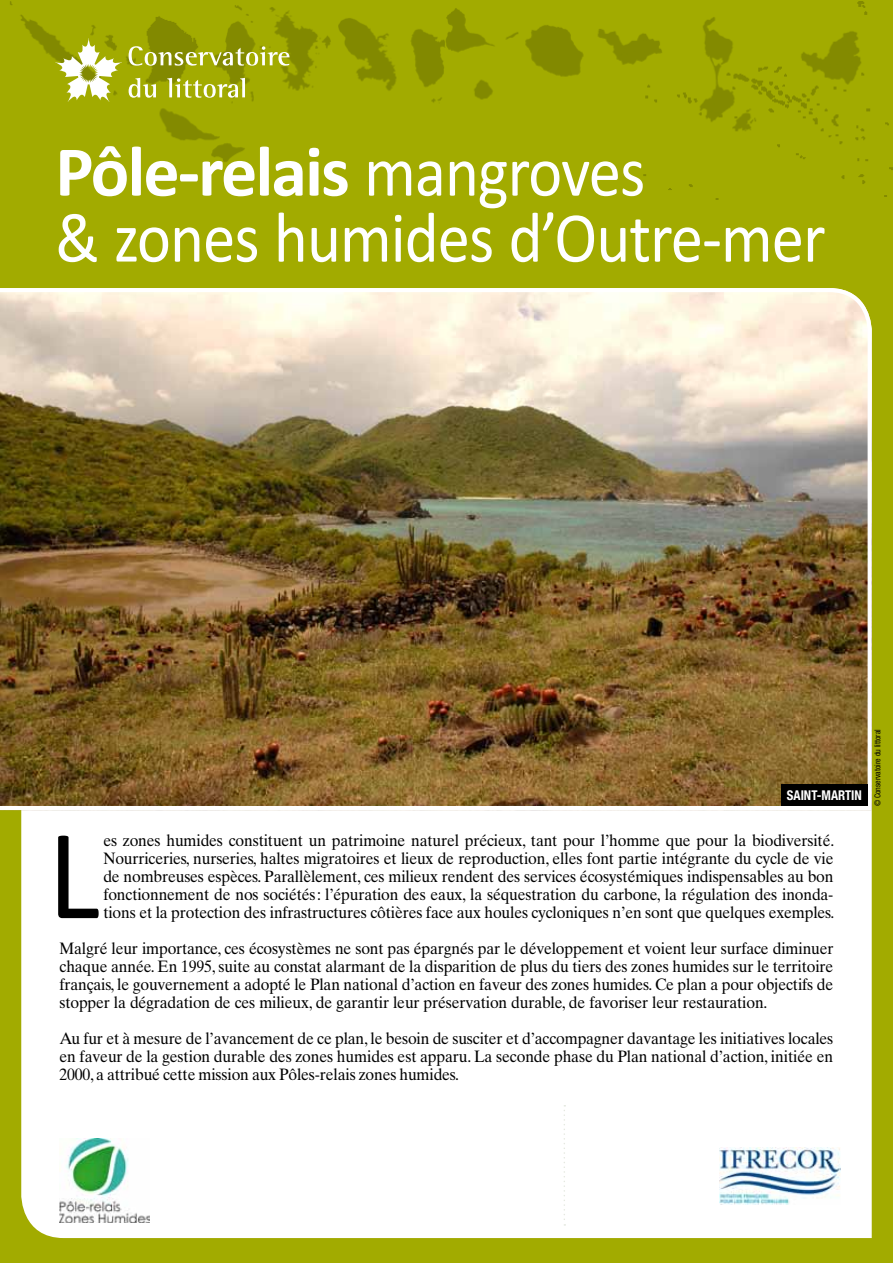
<style>
.page{position:relative;width:893px;height:1263px;background:#a2ab00}
.page>*{position:absolute;margin:0;border:0;box-sizing:border-box;transform-origin:0 0}
.t1{font:129.9px "Calibri";color:#000;scale:.95 1}
.t2{font:72px/66px "Calibri";letter-spacing:-.015em;color:#fff;scale:.9 1}
.t3{font:16.5px/18px "Times Ten";letter-spacing:-.01em;color:#000;text-align:justify;scale:.95 1}
.t4{font:700 condensed 13.5px "Helvetica Neue";color:#fff;scale:.95 1}
.t5{font:condensed 8.25px "Helvetica Neue";color:#000;scale:.95 1}
.s1{font-weight:700}
</style>
<div class="page">
<div style="left:21px;top:812px;width:851px;height:426px;background:#fff"></div>
<img style="left:10px;top:1px;width:883px;height:198px">
<svg style="left:564px;top:1105px;width:1px;height:121px"></svg>
<img style="left:719px;top:1147px;width:121px;height:58px">
<div style="left:60px;top:1132px;width:89px;height:90px;background:#fff"></div>
<img style="left:60px;top:1138px;width:89px;height:84px">
<svg style="left:55px;top:38px;width:67px;height:64px"></svg>
<svg style="left:129px;top:46px;width:160px;height:20px"></svg>
<svg style="left:129px;top:78px;width:27px;height:20px"></svg>
<svg style="left:167px;top:78px;width:78px;height:20px"></svg>
<img style="left:0;top:288px;width:872px;height:524px">
<div style="left:781px;top:784px;width:87px;height:22px;background:#000"></div>
<h2 class="t2" style="left:55px;top:139px;width:857px"><span class="s1">Pôle-relais</span> mangroves<br>&amp; zones humides d’Outre-mer</h2>
<p class="t4" style="left:787px;top:787px;width:80px">SAINT-MARTIN</p>
<h1 class="t1" style="left:48px;top:793px;width:56px">L</h1>
<p class="t3" style="left:103px;top:831px;width:771px">es zones humides constituent un patrimoine naturel précieux, tant pour l’homme que pour la biodiversité.<br>Nourriceries, nurseries, haltes migratoires et lieux de reproduction, elles font partie intégrante du cycle de vie de nombreuses espèces. Parallèlement, ces milieux rendent des services écosystémiques indispensables au bon fonctionnement de nos sociétés: l’épuration des eaux, la séquestration du carbone, la régulation des inonda&shy;tions et la protection des infrastructures côtières face aux houles cycloniques n’en sont que quelques exemples.</p>
<p class="t3" style="left:60px;top:939px;width:816px">Malgré leur importance, ces écosystèmes ne sont pas épargnés par le développement et voient leur surface diminuer chaque année. En 1995, suite au constat alarmant de la disparition de plus du tiers des zones humides sur le territoire français, le gouvernement a adopté le Plan national d’action en faveur des zones humides. Ce plan a pour objectifs de stopper la dégradation de ces milieux, de garantir leur préservation durable, de favoriser leur restauration.</p>
<p class="t3" style="left:60px;top:1029px;width:816px">Au fur et à mesure de l’avancement de ce plan, le besoin de susciter et d’accompagner davantage les initiatives locales en faveur de la gestion durable des zones humides est apparu. La seconde phase du Plan national d’action, initiée en 2000, a attribué cette mission aux Pôles-relais zones humides.</p>
<p class="t5" style="left:873px;top:806px;width:82px;rotate:-90deg">© Conservatoire du littoral</p>
</div>
